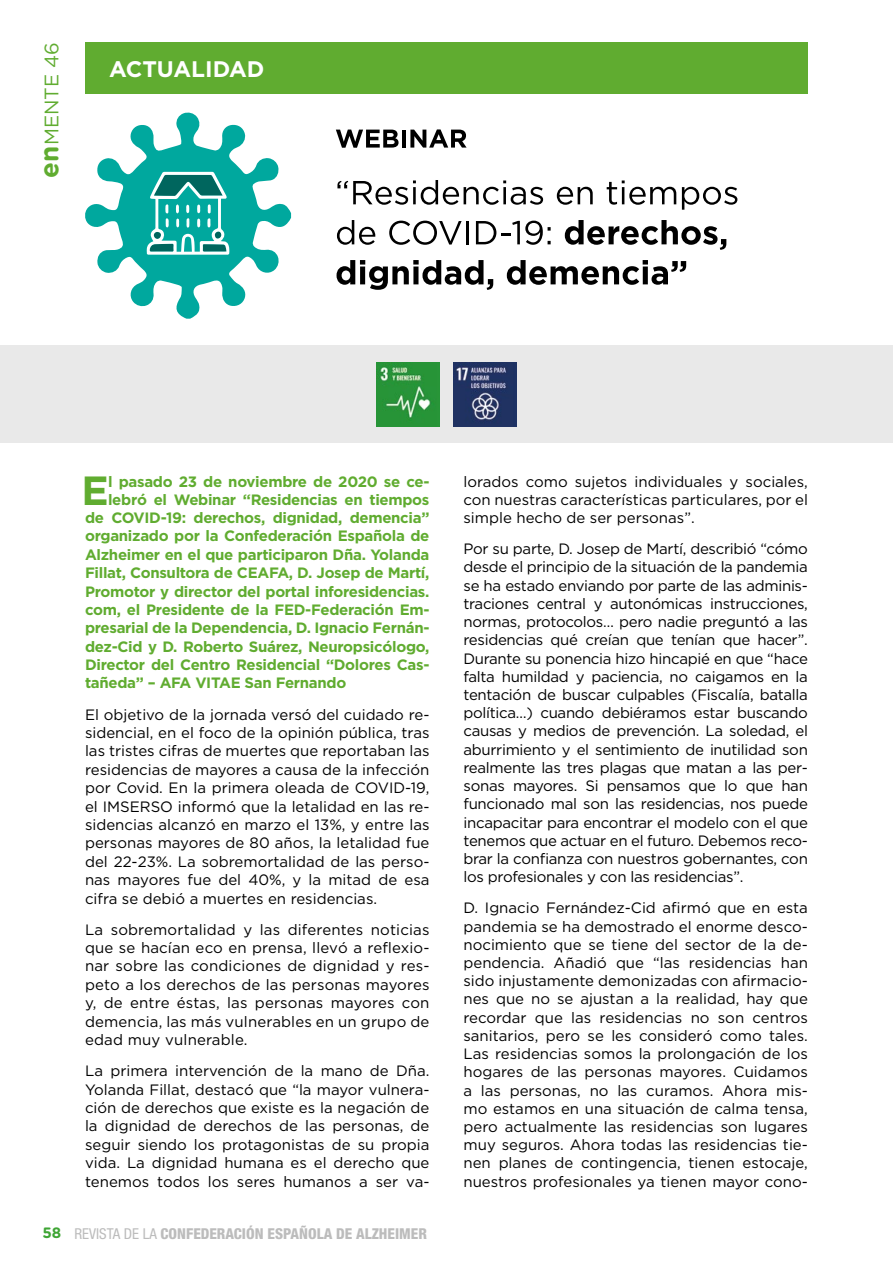
<style>
.page{position:relative;width:893px;height:1263px;background:#fff}
.page>*{position:absolute;margin:0;border:0;box-sizing:border-box;transform-origin:0 0}
.t1{font:700 40.65px "Gotham";color:#60ac30}
.t2{font:700 22.5px "Gotham";color:#fff}
.t3{font:19.5px "Gotham";color:#60ac30}
.t4{font:15px/18.3px "Gotham";color:#000;text-align:justify}
.t5{font:700 15px "Gotham";letter-spacing:-.02em;color:#60ac30}
.t6{font:800 condensed 15px "Helvetica Neue LT Std";color:#bcbcbc}
.t7{font:700 15px "Gotham Rounded";color:#3fa535}
.s1{font-family:"Gotham Rounded";font-weight:700;font-size:25.95px}
.s2{font-weight:400}
</style>
<div class="page">
<div style="left:85px;top:43px;width:723px;height:51px;background:#60ac30"></div>
<div style="left:0;top:345px;width:893px;height:98px;background:#e9e9e9"></div>
<svg style="left:336px;top:130px;width:63px;height:18px"></svg>
<hr style="left:402px;top:130px;width:4px;height:18px;background:#000">
<svg style="left:410px;top:129px;width:57px;height:19px"></svg>
<svg style="left:337px;top:180px;width:206px;height:25px"></svg>
<svg style="left:557px;top:187px;width:36px;height:18px"></svg>
<svg style="left:607px;top:180px;width:69px;height:25px"></svg>
<svg style="left:682px;top:187px;width:55px;height:23px"></svg>
<svg style="left:337px;top:220px;width:38px;height:25px"></svg>
<svg style="left:389px;top:221px;width:73px;height:24px"></svg>
<hr style="left:466px;top:221px;width:3px;height:23px;background:#000">
<svg style="left:476px;top:221px;width:75px;height:24px"></svg>
<svg style="left:565px;top:220px;width:161px;height:30px"></svg>
<svg style="left:337px;top:260px;width:156px;height:30px"></svg>
<svg style="left:507px;top:260px;width:179px;height:25px"></svg>
<svg style="left:85px;top:112px;width:206px;height:207px"></svg>
<img style="left:376px;top:363px;width:64px;height:63px">
<img style="left:453px;top:363px;width:64px;height:63px">
<h3 class="t3" style="left:41px;top:178px;width:137px;rotate:-90deg"><span class="s1">en</span>MENTE 46</h3>
<h2 class="t2" style="left:109px;top:56px;width:157px">ACTUALIDAD</h2>
<h1 class="t1" style="left:82px;top:467px;width:29px">E</h1>
<p class="t5" style="left:108px;top:473px;width:323px">l pasado 23 de noviembre de 2020 se ce-</p>
<p class="t5" style="left:108px;top:491px;width:323px">lebró el Webinar “Residencias en tiempos</p>
<p class="t5" style="left:85px;top:509px;width:346px">de COVID-19: derechos, dignidad, demencia”</p>
<p class="t5" style="left:85px;top:527px;width:346px">organizado por la Confederación Española de</p>
<p class="t5" style="left:85px;top:546px;width:346px">Alzheimer en el que participaron Dña. Yolanda</p>
<p class="t5" style="left:85px;top:564px;width:346px">Fillat, Consultora de CEAFA, D. Josep de Martí,</p>
<p class="t5" style="left:85px;top:582px;width:346px">Promotor y director del portal inforesidencias.</p>
<p class="t5" style="left:85px;top:601px;width:346px">com, el Presidente de la FED-Federación Em-</p>
<p class="t5" style="left:85px;top:619px;width:346px">presarial de la Dependencia, D. Ignacio Fernán-</p>
<p class="t5" style="left:85px;top:638px;width:346px">dez-Cid y D. Roberto Suárez, Neuropsicólogo,</p>
<p class="t5" style="left:85px;top:656px;width:346px">Director del Centro Residencial “Dolores Cas-</p>
<p class="t5" style="left:85px;top:674px;width:263px">tañeda” – AFA VITAE San Fernando</p>
<p class="t4" style="left:85px;top:705px;width:346px">El objetivo de la jornada versó del cuidado re&shy;sidencial, en el foco de la opinión pública, tras las tristes cifras de muertes que reportaban las residencias de mayores a causa de la infección por Covid. En la primera oleada de COVID-19, el IMSERSO informó que la letalidad en las re&shy;sidencias alcanzó en marzo el 13%, y entre las personas mayores de 80 años, la letalidad fue del 22-23%. La sobremortalidad de las perso&shy;nas mayores fue del 40%, y la mitad de esa cifra se debió a muertes en residencias.</p>
<p class="t4" style="left:85px;top:920px;width:346px">La sobremortalidad y las diferentes noticias que se hacían eco en prensa, llevó a reflexio&shy;nar sobre las condiciones de dignidad y res&shy;peto a los derechos de las personas mayores y, de entre éstas, las personas mayores con demencia, las más vulnerables en un grupo de edad muy vulnerable.</p>
<p class="t4" style="left:85px;top:1061px;width:346px">La primera intervención de la mano de Dña.<br>Yolanda Fillat, destacó que “la mayor vulnera&shy;ción de derechos que existe es la negación de la dignidad de derechos de las personas, de seguir siendo los protagonistas de su propia vida. La dignidad humana es el derecho que tenemos todos los seres humanos a ser va-</p>
<p class="t7" style="left:43px;top:1222px;width:20px">58</p>
<p class="t6" style="left:74px;top:1224px;width:354px"><span class="s2">REVISTA DE LA</span> CONFEDERACIÓN ESPAÑOLA DE ALZHEIMER</p>
<p class="t4" style="left:463px;top:472px;width:346px">lorados como sujetos individuales y sociales, con nuestras características particulares, por el simple hecho de ser personas”.</p>
<p class="t4" style="left:463px;top:539px;width:346px">Por su parte, D. Josep de Martí, describió “cómo desde el principio de la situación de la pandemia se ha estado enviando por parte de las adminis&shy;traciones central y autonómicas instrucciones, normas, protocolos… pero nadie preguntó a las residencias qué creían que tenían que hacer”.<br>Durante su ponencia hizo hincapié en que “hace falta humildad y paciencia, no caigamos en la tentación de buscar culpables (Fiscalía, batalla política…) cuando debiéramos estar buscando causas y medios de prevención. La soledad, el aburrimiento y el sentimiento de inutilidad son realmente las tres plagas que matan a las per&shy;sonas mayores. Si pensamos que lo que han funcionado mal son las residencias, nos puede incapacitar para encontrar el modelo con el que tenemos que actuar en el futuro. Debemos reco&shy;brar la confianza con nuestros gobernantes, con los profesionales y con las residencias”.</p>
<p class="t4" style="left:463px;top:898px;width:346px">D. Ignacio Fernández-Cid afirmó que en esta pandemia se ha demostrado el enorme desco&shy;nocimiento que se tiene del sector de la de&shy;pendencia. Añadió que “las residencias han sido injustamente demonizadas con afirmacio&shy;nes que no se ajustan a la realidad, hay que recordar que las residencias no son centros sanitarios, pero se les consideró como tales.<br>Las residencias somos la prolongación de los hogares de las personas mayores. Cuidamos a las personas, no las curamos. Ahora mis&shy;mo estamos en una situación de calma tensa, pero actualmente las residencias son lugares muy seguros. Ahora todas las residencias tie&shy;nen planes de contingencia, tienen estocaje, nuestros profesionales ya tienen mayor cono-</p>
</div>
